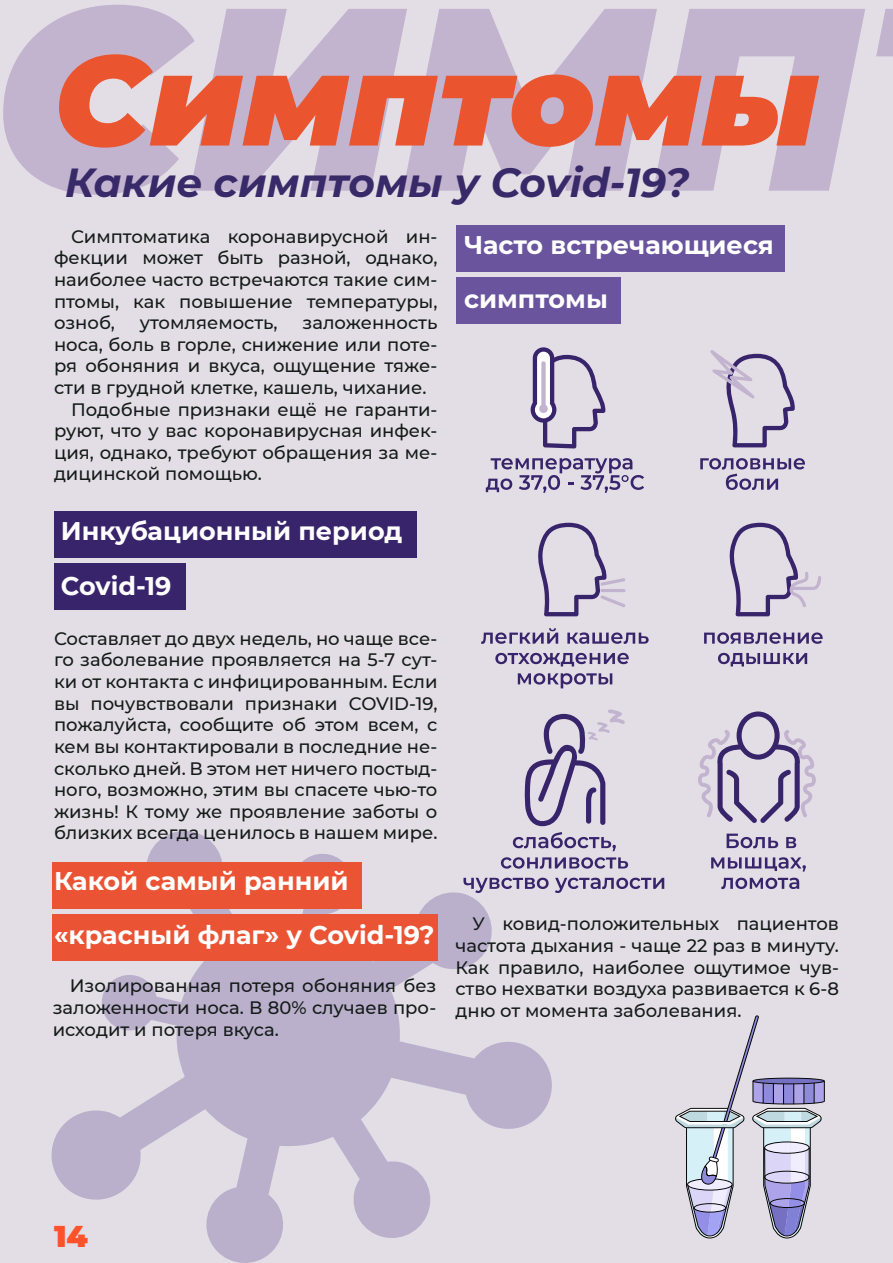
<style>
.page{position:relative;width:893px;height:1263px;background:#e3dee6}
.page>*{position:absolute;margin:0;border:0;box-sizing:border-box;transform-origin:0 0}
.t1{font:italic 900 127.5px "Montserrat";color:#ea542f}
.t2{font:italic 700 40.5px "Montserrat";color:#382969}
.t3{font:900 30px "Montserrat";color:#ff522b}
.t4{font:700 25.5px/54px "Montserrat";color:#fff}
.t5{font:500 18px/21.6px "Montserrat";color:#151b19;text-align:justify}
</style>
<div class="page">
<svg style="left:3px;top:5px;width:400px;height:190px"></svg>
<svg style="left:403px;top:9px;width:250px;height:182px;fill:#c2b3cf"></svg>
<svg style="left:653px;top:9px;width:212px;height:182px"></svg>
<svg style="left:876px;top:9px;width:17px;height:47px"></svg>
<svg style="left:531px;top:347px;width:74px;height:101px"></svg>
<svg style="left:538px;top:523px;width:87px;height:93px"></svg>
<svg style="left:710px;top:350px;width:85px;height:97px"></svg>
<svg style="left:729px;top:523px;width:92px;height:93px"></svg>
<svg style="left:698px;top:711px;width:118px;height:112px"></svg>
<svg style="left:524px;top:709px;width:101px;height:117px"></svg>
<svg style="left:486px;top:458px;width:158px;height:35px"></svg>
<svg style="left:558px;top:832px;width:58px;height:19px"></svg>
<svg style="left:558px;top:857px;width:70px;height:12px"></svg>
<svg style="left:558px;top:878px;width:106px;height:15px"></svg>
<svg style="left:727px;top:834px;width:51px;height:14px"></svg>
<svg style="left:786px;top:837px;width:10px;height:11px"></svg>
<svg style="left:711px;top:857px;width:95px;height:15px"></svg>
<svg style="left:721px;top:878px;width:78px;height:11px"></svg>
<svg style="left:700px;top:458px;width:105px;height:32px"></svg>
<svg style="left:704px;top:632px;width:119px;height:12px"></svg>
<svg style="left:718px;top:653px;width:89px;height:13px"></svg>
<svg style="left:481px;top:628px;width:77px;height:16px"></svg>
<svg style="left:567px;top:632px;width:82px;height:12px"></svg>
<svg style="left:495px;top:653px;width:134px;height:13px"></svg>
<svg style="left:518px;top:673px;width:94px;height:15px"></svg>
<svg style="left:51px;top:831px;width:507px;height:432px"></svg>
<svg style="left:675px;top:1015px;width:150px;height:223px"></svg>
<div style="left:54px;top:563px;width:132px;height:47px;background:#38246b"></div>
<div style="left:54px;top:512px;width:363px;height:46px;background:#38246b"></div>
<div style="left:52px;top:914px;width:385px;height:46px;background:#ea5434"></div>
<div style="left:52px;top:862px;width:309px;height:47px;background:#ea5434"></div>
<div style="left:456px;top:277px;width:165px;height:47px;background:#69549d"></div>
<div style="left:456px;top:225px;width:328px;height:47px;background:#69549d"></div>
<h1 class="t1" style="left:54px;top:4px;width:766px">Симптомы</h1>
<h2 class="t2" style="left:65px;top:153px;width:626px">Какие симптомы у Covid-19?</h2>
<p class="t5" style="left:54px;top:225px;width:385px;text-indent:17px">Симптоматика коронавирусной ин&shy;фекции может быть разной, однако, наиболее часто встречаются такие сим&shy;птомы, как повышение температуры, озноб,</p>
<h3 class="t4" style="left:464px;top:217px;width:311px">Часто встречающиеся симптомы</h3>
<p class="t5" style="left:140px;top:311px;width:139px">утомляемость,</p>
<p class="t5" style="left:303px;top:311px;width:136px">заложенность</p>
<p class="t5" style="left:54px;top:333px;width:385px">носа, боль в горле, снижение или поте-</p>
<p class="t5" style="left:54px;top:354px;width:385px">ря обоняния и вкуса, ощущение тяже-</p>
<p class="t5" style="left:54px;top:376px;width:374px">сти в грудной клетке, кашель, чихание.</p>
<p class="t5" style="left:71px;top:398px;width:368px">Подобные признаки ещё не гаранти-</p>
<p class="t5" style="left:54px;top:419px;width:385px">руют, что у вас коронавирусная инфек-</p>
<p class="t5" style="left:54px;top:441px;width:385px">ция, однако, требуют обращения за ме-</p>
<p class="t5" style="left:54px;top:462px;width:209px">дицинской помощью.</p>
<h3 class="t4" style="left:61px;top:503px;width:343px">Инкубационный период<br>Covid-19</h3>
<p class="t5" style="left:54px;top:627px;width:385px">Составляет до двух недель, но чаще все&shy;го заболевание проявляется на 5-7 сут&shy;ки от контакта с инфицированным. Если вы почувствовали признаки COVID-19, пожалуйста, сообщите об этом всем, с кем вы контактировали в последние не&shy;сколько дней. В этом нет ничего постыд&shy;ного, возможно, этим вы спасете чью-то жизнь! К тому же проявление заботы о близких всегда ценилось в нашем мире.</p>
<h3 class="t4" style="left:54px;top:852px;width:382px">Какой самый ранний «красный флаг» у Covid-19?</h3>
<p class="t5" style="left:53px;top:974px;width:385px;text-indent:17px">Изолированная потеря обоняния без заложенности носа. В 80% случаев про&shy;исходит и потеря вкуса.</p>
<p class="t5" style="left:455px;top:912px;width:385px;text-indent:17px">У ковид-положительных пациентов частота дыхания - чаще 22 раз в минуту.<br>Как правило, наиболее ощутимое чув&shy;ство нехватки воздуха развивается к 6-8 дню от момента заболевания.</p>
<h3 class="t3" style="left:54px;top:1213px;width:35px">14</h3>
</div>
